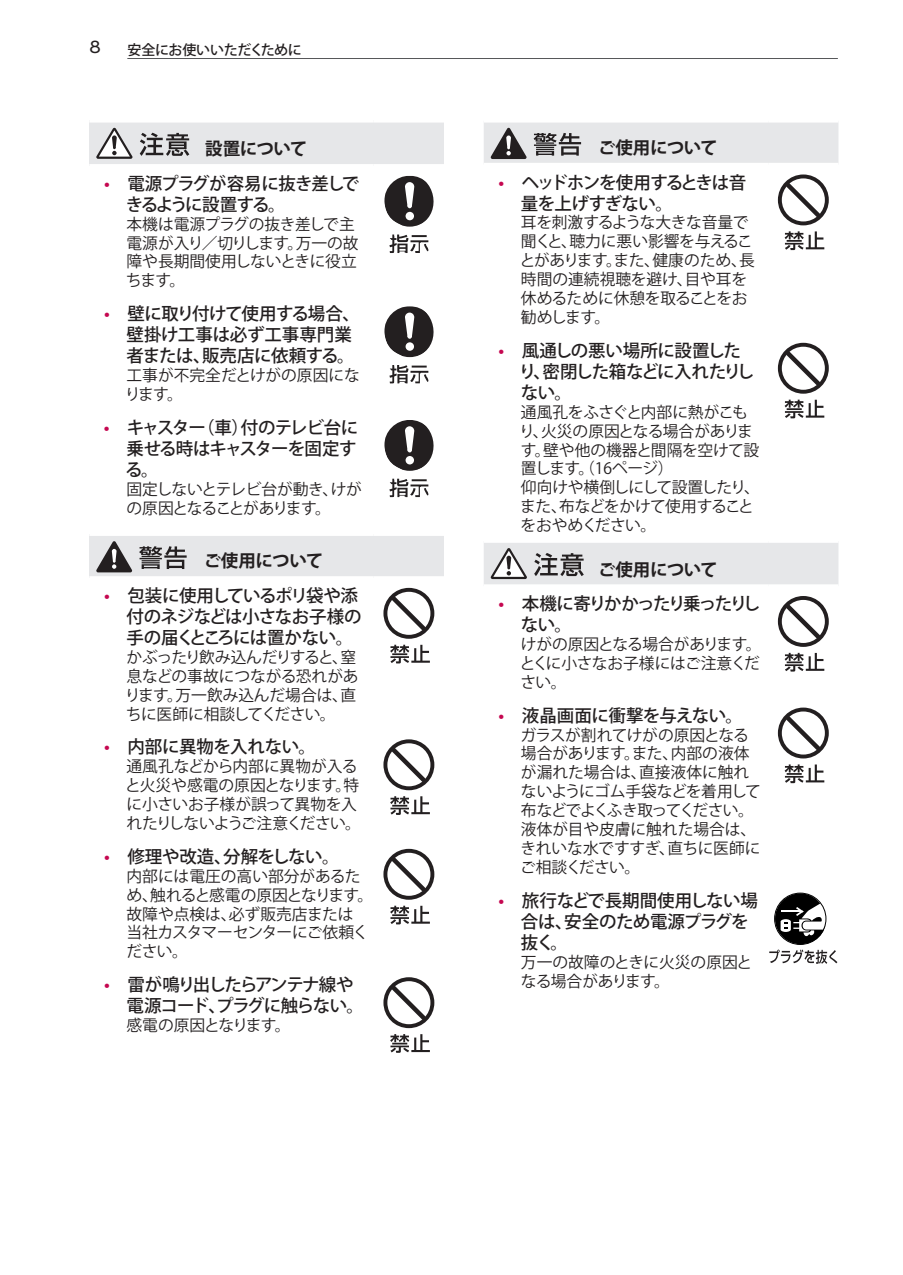
<style>
.page{position:relative;width:903px;height:1275px;background:#fff}
.page>*{position:absolute;margin:0;border:0;box-sizing:border-box;transform-origin:0 0}
.t1{font:500 18.38px "Bryant LG";color:#231f20}
.safety_10pt{font:500 17.5px/21px "Koz Go Pro";letter-spacing:-.04em;color:#231f20}
.safety_10pt-2{font:500 17.5px/21px "Koz Go Pro";letter-spacing:-.02em;color:#231f20}
.safety_10pt-3{font:500 17.5px/21px "Koz Go Pro";letter-spacing:-.08em;color:#231f20}
.Kozuka_Gothic_B_10{font:700 17.5px "Koz Go Pro";letter-spacing:-.02em;color:#231f20}
.safety_10pt-4{font:500 17.5px/21px "Koz Go Pro";letter-spacing:-.06em;color:#231f20}
.safety_10pt-5{font:500 17.5px/21px "Koz Go Pro";letter-spacing:-.11em;color:#231f20}
.safety_9pt{font:15.75px/18.9px "Koz Go Pro";letter-spacing:-.02em;color:#231f20}
.safety_9pt-2{font:15.75px/18.9px "Koz Go Pro";letter-spacing:-.04em;color:#231f20}
.safety_9pt-3{font:15.75px/18.9px "Koz Go Pro";letter-spacing:-.05em;color:#231f20}
.safety_9pt-4{font:15.75px/18.9px "Koz Go Pro";color:#231f20}
.t2{font:500 14px "Koz Go Pro";letter-spacing:-.025em;color:#231f20}
.s1{color:#c50750}
</style>
<div class="page">
<hr style="left:127px;top:58px;width:711px;height:1px;background:#57585a">
<div style="left:89px;top:121px;width:355px;height:45px;background:#e6e7e9"></div>
<hr style="left:89px;top:119px;width:285px;height:4px;background:#fff">
<hr style="left:374px;top:119px;width:70px;height:4px;background:#fff">
<hr style="left:89px;top:164px;width:285px;height:4px;background:#fff">
<hr style="left:374px;top:164px;width:70px;height:4px;background:#fff">
<svg style="left:96px;top:128px;width:36px;height:31px"></svg>
<svg style="left:140px;top:133px;width:49px;height:23px"></svg>
<div style="left:384px;top:176px;width:51px;height:51px;background:#231f20;border-radius:50%"></div>
<div style="left:406px;top:212px;width:8px;height:8px;background:#fff;border-radius:50%"></div>
<svg style="left:405px;top:182px;width:9px;height:26px"></svg>
<svg style="left:389px;top:235px;width:40px;height:18px"></svg>
<div style="left:384px;top:306px;width:51px;height:51px;background:#231f20;border-radius:50%"></div>
<div style="left:406px;top:342px;width:8px;height:9px;background:#fff;border-radius:50%"></div>
<svg style="left:405px;top:313px;width:9px;height:26px"></svg>
<svg style="left:389px;top:365px;width:40px;height:19px"></svg>
<div style="left:384px;top:420px;width:51px;height:51px;background:#231f20;border-radius:50%"></div>
<div style="left:406px;top:456px;width:8px;height:8px;background:#fff;border-radius:50%"></div>
<svg style="left:405px;top:426px;width:9px;height:26px"></svg>
<svg style="left:389px;top:479px;width:40px;height:18px"></svg>
<div style="left:89px;top:534px;width:355px;height:44px;background:#e6e7e9"></div>
<hr style="left:89px;top:532px;width:285px;height:4px;background:#fff">
<hr style="left:374px;top:532px;width:70px;height:4px;background:#fff">
<hr style="left:89px;top:576px;width:285px;height:4px;background:#fff">
<hr style="left:374px;top:576px;width:70px;height:4px;background:#fff">
<svg style="left:96px;top:541px;width:36px;height:31px"></svg>
<svg style="left:139px;top:546px;width:48px;height:23px"></svg>
<svg style="left:383px;top:588px;width:51px;height:51px"></svg>
<div style="left:387px;top:592px;width:43px;height:43px;background:#fff;border-radius:50%"></div>
<svg style="left:391px;top:596px;width:35px;height:35px"></svg>
<svg style="left:390px;top:645px;width:40px;height:18px"></svg>
<svg style="left:383px;top:739px;width:51px;height:51px"></svg>
<div style="left:387px;top:743px;width:43px;height:43px;background:#fff;border-radius:50%"></div>
<svg style="left:391px;top:748px;width:35px;height:35px"></svg>
<svg style="left:390px;top:796px;width:40px;height:19px"></svg>
<svg style="left:383px;top:849px;width:51px;height:51px"></svg>
<div style="left:387px;top:853px;width:43px;height:43px;background:#fff;border-radius:50%"></div>
<svg style="left:391px;top:857px;width:35px;height:35px"></svg>
<svg style="left:390px;top:906px;width:40px;height:18px"></svg>
<svg style="left:383px;top:977px;width:51px;height:51px"></svg>
<div style="left:387px;top:981px;width:43px;height:43px;background:#fff;border-radius:50%"></div>
<svg style="left:391px;top:985px;width:35px;height:35px"></svg>
<svg style="left:390px;top:1034px;width:40px;height:19px"></svg>
<svg style="left:484px;top:123px;width:354px;height:461px"></svg>
<hr style="left:484px;top:331px;width:284px;height:4px;background:#fff">
<hr style="left:768px;top:331px;width:70px;height:4px;background:#fff">
<hr style="left:484px;top:539px;width:284px;height:4px;background:#fff">
<hr style="left:768px;top:539px;width:70px;height:4px;background:#fff">
<hr style="left:484px;top:163px;width:284px;height:3px;background:#fff">
<hr style="left:768px;top:163px;width:70px;height:3px;background:#fff">
<svg style="left:491px;top:128px;width:35px;height:31px"></svg>
<svg style="left:534px;top:133px;width:47px;height:23px"></svg>
<svg style="left:778px;top:174px;width:51px;height:51px"></svg>
<div style="left:782px;top:178px;width:43px;height:43px;background:#fff;border-radius:50%"></div>
<svg style="left:786px;top:183px;width:35px;height:35px"></svg>
<svg style="left:784px;top:231px;width:40px;height:19px"></svg>
<svg style="left:778px;top:343px;width:51px;height:51px"></svg>
<div style="left:782px;top:347px;width:43px;height:43px;background:#fff;border-radius:50%"></div>
<svg style="left:786px;top:351px;width:35px;height:35px"></svg>
<svg style="left:784px;top:400px;width:40px;height:18px"></svg>
<svg style="left:491px;top:548px;width:36px;height:31px"></svg>
<svg style="left:534px;top:553px;width:50px;height:23px"></svg>
<svg style="left:778px;top:596px;width:51px;height:51px"></svg>
<div style="left:782px;top:600px;width:43px;height:43px;background:#fff;border-radius:50%"></div>
<svg style="left:786px;top:604px;width:35px;height:35px"></svg>
<svg style="left:784px;top:653px;width:40px;height:19px"></svg>
<svg style="left:778px;top:708px;width:51px;height:50px"></svg>
<div style="left:782px;top:711px;width:43px;height:43px;background:#fff;border-radius:50%"></div>
<svg style="left:786px;top:716px;width:35px;height:35px"></svg>
<svg style="left:784px;top:764px;width:40px;height:19px"></svg>
<div style="left:775px;top:893px;width:51px;height:51px;background:#000;border-radius:50%"></div>
<svg style="left:780px;top:903px;width:47px;height:35px"></svg>
<svg style="left:769px;top:950px;width:68px;height:14px"></svg>
<div style="left:774px;top:893px;width:52px;height:52px;border:1px solid #000;border-radius:50%"></div>
<p class="t1" style="left:89px;top:36px;width:13px">8</p>
<p class="t2" style="left:127px;top:41px;width:176px">安全にお使いいただくために</p>
<p class="Kozuka_Gothic_B_10" style="left:205px;top:138px;width:104px">設置について</p>
<p class="safety_10pt-4" style="left:126px;top:174px;width:235px;text-indent:-22px"><span class="s1">•</span> 電源プラグが容易に抜き差しできるように設置する。</p>
<p class="safety_9pt" style="left:126px;top:215px;width:234px">本機は電源プラグの抜き差しで主電源が入り／切りします。万一の故障や長期間使用しないときに役立ちます。</p>
<p class="safety_10pt-2" style="left:126px;top:304px;width:235px;text-indent:-22px"><span class="s1">•</span> 壁に取り付けて使用する場合、壁掛け工事は必ず工事専門業者または、販売店に依頼する。</p>
<p class="safety_9pt-4" style="left:125px;top:366px;width:236px">工事が不完全だとけがの原因になります。</p>
<p class="safety_10pt" style="left:125px;top:418px;width:235px;text-align:justify;text-indent:-21px"><span class="s1">•</span> キャスター（車）付のテレビ台に乗せる時はキャスターを固定する。</p>
<p class="safety_9pt-3" style="left:126px;top:480px;width:237px">固定しないとテレビ台が動き、けがの原因となることがあります。</p>
<p class="Kozuka_Gothic_B_10" style="left:204px;top:550px;width:121px">ご使用について</p>
<p class="safety_10pt" style="left:126px;top:586px;width:237px;text-indent:-22px"><span class="s1">•</span> 包装に使用しているポリ袋や添付のネジなどは小さなお子様の手の届くところには置かない。</p>
<p class="safety_9pt" style="left:125px;top:648px;width:235px">かぶったり飲み込んだりすると、窒息などの事故につながる恐れがあります。万一飲み込んだ場合は、直ちに医師に相談してください。</p>
<p class="safety_10pt-2" style="left:104px;top:737px;width:213px"><span class="s1">•</span> 内部に異物を入れない。</p>
<p class="safety_9pt" style="left:125px;top:757px;width:237px">通風孔などから内部に異物が入ると火災や感電の原因となります。特に小さいお子様が誤って異物を入れたりしないようご注意ください。</p>
<p class="safety_10pt-2" style="left:104px;top:847px;width:237px"><span class="s1">•</span> 修理や改造、分解をしない。</p>
<p class="safety_9pt" style="left:126px;top:867px;width:248px">内部には電圧の高い部分があるため、触れると感電の原因となります。故障や点検は、必ず販売店または当社カスタマーセンターにご依頼ください。</p>
<p class="safety_10pt-3" style="left:126px;top:975px;width:239px;text-indent:-22px"><span class="s1">•</span> 雷が鳴り出したらアンテナ線や電源コード、プラグに触らない。</p>
<p class="safety_9pt-2" style="left:126px;top:1016px;width:166px">感電の原因となります。</p>
<p class="Kozuka_Gothic_B_10" style="left:598px;top:136px;width:121px">ご使用について</p>
<p class="safety_10pt" style="left:521px;top:172px;width:227px;text-indent:-22px"><span class="s1">•</span> ヘッドホンを使用するときは音量を上げすぎない。</p>
<p class="safety_9pt" style="left:520px;top:214px;width:237px">耳を刺激するような大きな音量で聞くと、聴力に悪い影響を与えることがあります。また、健康のため、長時間の連続視聴を避け、目や耳を休めるために休憩を取ることをお勧めします。</p>
<p class="safety_10pt" style="left:519px;top:341px;width:237px;text-indent:-20px"><span class="s1">•</span> 風通しの悪い場所に設置したり、密閉した箱などに入れたりしない。</p>
<p class="safety_9pt" style="left:519px;top:403px;width:241px">通風孔をふさぐと内部に熱がこもり、火災の原因となる場合があります。壁や他の機器と間隔を空けて設置します。（16ページ）</p>
<p class="safety_9pt-2" style="left:520px;top:478px;width:241px">仰向けや横倒しにして設置したり、また、布などをかけて使用することをおやめください。</p>
<p class="Kozuka_Gothic_B_10" style="left:598px;top:558px;width:121px">ご使用について</p>
<p class="safety_10pt-5" style="left:521px;top:594px;width:241px;text-indent:-22px"><span class="s1">•</span> 本機に寄りかかったり乗ったりしない。</p>
<p class="safety_9pt" style="left:520px;top:635px;width:243px;text-align:justify">けがの原因となる場合があります。とくに小さなお子様にはご注意ください。</p>
<p class="safety_10pt" style="left:499px;top:706px;width:246px"><span class="s1">•</span> 液晶画面に衝撃を与えない。</p>
<p class="safety_9pt" style="left:520px;top:726px;width:242px">ガラスが割れてけがの原因となる場合があります。また、内部の液体が漏れた場合は、直接液体に触れないようにゴム手袋などを着用して布などでよくふき取ってください。液体が目や皮膚に触れた場合は、きれいな水ですすぎ、直ちに医師にご相談ください。</p>
<p class="safety_10pt-2" style="left:521px;top:891px;width:239px;text-indent:-22px"><span class="s1">•</span> 旅行などで長期間使用しない場合は、安全のため電源プラグを抜く。</p>
<p class="safety_9pt" style="left:521px;top:953px;width:233px">万一の故障のときに火災の原因となる場合があります。</p>
</div>
